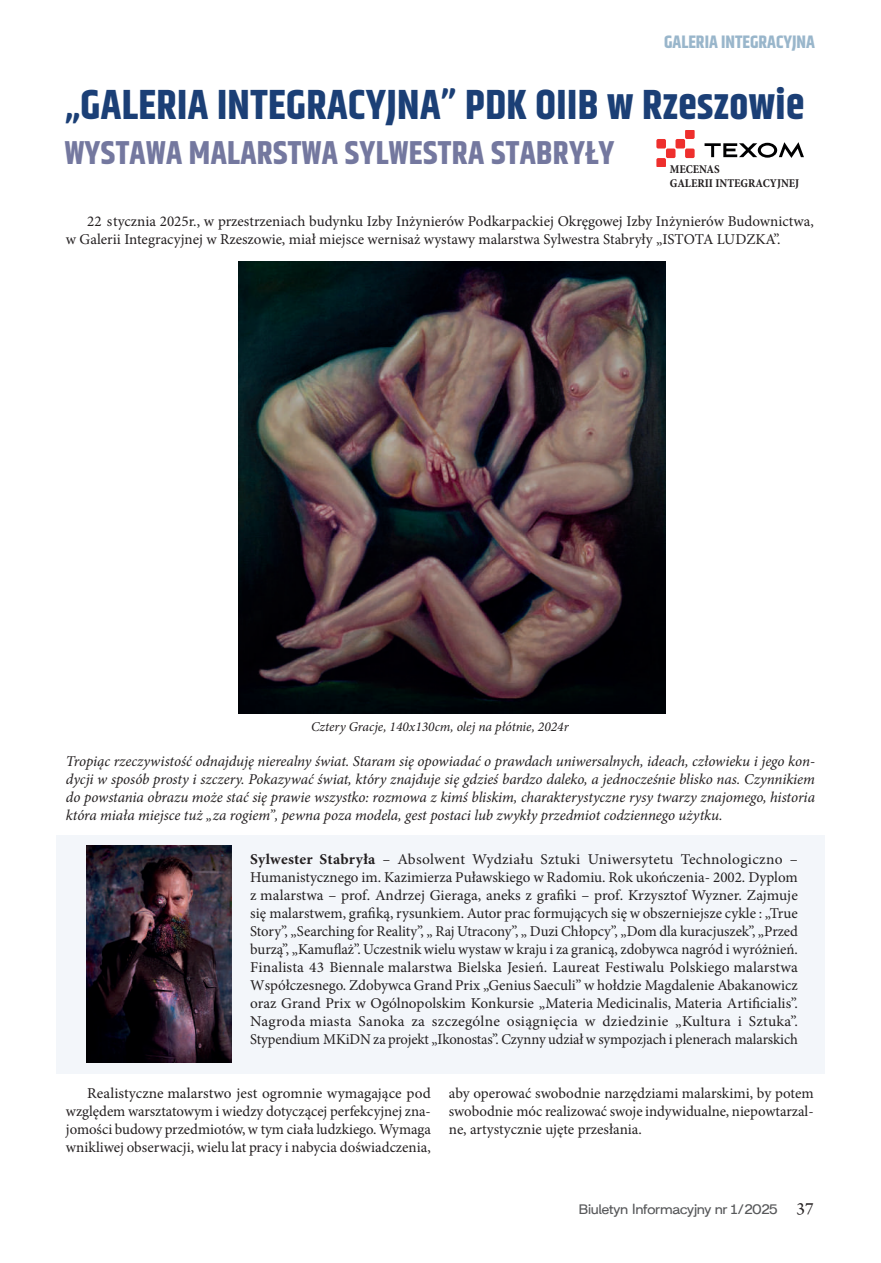
<style>
.page{position:relative;width:881px;height:1263px;background:#fff}
.page>*{position:absolute;margin:0;border:0;box-sizing:border-box;transform-origin:0 0}
.t1{font:700 42px "Khand";letter-spacing:.01em;color:#1b3f76}
.t2{font:700 33px "Khand";letter-spacing:.01em;color:#74789f}
.t3{font:700 18px "Khand";color:#99b6cb}
.t4{font:15px/18px "Minion Pro";color:#231f20;text-align:justify}
.t5{font:italic 15px/18px "Minion Pro";letter-spacing:-.005em;color:#231f20;text-align:justify}
.t6{font:700 15px "Britanica";color:#57585a}
.t7{font:italic 13.5px "Minion Pro";color:#231f20}
.t8{font:700 condensed 12px/14.4px "Minion Pro";color:#231f20}
.s1{font-weight:700}
.s2{font-style:italic}
.s3{font-family:"Calibri";font-weight:400;font-size:16.5px}
.s4{font-family:"Arno Pro";font-weight:400;font-size:18px;color:#231f20}
</style>
<div class="page">
<div style="left:56px;top:835px;width:768px;height:238px;background:#f3f6fa"></div>
<svg style="left:685px;top:130px;width:9px;height:9px"></svg>
<div style="left:684px;top:149px;width:10px;height:9px;background:#ee2f2d;border-radius:2px"></div>
<div style="left:675px;top:139px;width:9px;height:10px;background:#ee2f2d;border-radius:2px"></div>
<div style="left:656px;top:139px;width:9px;height:10px;background:#ee2f2d;border-radius:2px"></div>
<div style="left:665px;top:149px;width:10px;height:9px;background:#ee2f2d;border-radius:2px"></div>
<svg style="left:656px;top:158px;width:9px;height:9px"></svg>
<svg style="left:704px;top:142px;width:99px;height:16px"></svg>
<img style="left:238px;top:261px;width:427px;height:452px">
<img style="left:87px;top:846px;width:144px;height:217px">
<p class="t3" style="left:664px;top:30px;width:152px">GALERIA INTEGRACYJNA</p>
<h1 class="t1" style="left:65px;top:75px;width:740px">„GALERIA INTEGRACYJNA” PDK OIIB w Rzeszowie</h1>
<h2 class="t2" style="left:65px;top:129px;width:551px">WYSTAWA MALARSTWA SYLWESTRA STABRYŁY</h2>
<p class="t8" style="left:669px;top:162px;width:131px">MECENAS<br>GALERII INTEGRACYJNEJ</p>
<p class="t4" style="left:66px;top:212px;width:749px;text-indent:21px">22 stycznia 2025r., w przestrzeniach budynku Izby Inżynierów Podkarpackiej Okręgowej Izby Inżynierów Budownictwa, w Galerii Integracyjnej w Rzeszowie, miał miejsce wernisaż wystawy malarstwa Sylwestra Stabryły „ISTOTA LUDZKA”.</p>
<p class="t7" style="left:311px;top:717px;width:259px">Cztery Gracje, 140x130cm, olej na płótnie, 2024r</p>
<p class="t5" style="left:66px;top:752px;width:750px">Tropiąc rzeczywistość odnajduję nierealny świat. Staram się opowiadać o prawdach uniwersalnych, ideach, człowieku i jego kon&shy;dycji w sposób prosty i szczery. Pokazywać świat, który znajduje się gdzieś bardzo daleko, a jednocześnie blisko nas. Czynnikiem do powstania obrazu może stać się prawie wszystko: rozmowa z kimś bliskim, charakterystyczne rysy twarzy znajomego, historia która miała miejsce tuż „za rogiem”, pewna poza modela, gest postaci lub zwykły przedmiot codziennego użytku.</p>
<p class="t4" style="left:250px;top:850px;width:549px"><span class="s1">Sylwester Stabryła</span> <span class="s2">–</span> Absolwent Wydziału Sztuki Uniwersytetu Technologiczno – Humanistycznego im. Kazimierza Puławskiego w Radomiu. Rok ukończenia- 2002. Dyplom z malarstwa – prof. Andrzej Gieraga, aneks z grafiki – prof. Krzysztof Wyzner. Zajmuje się malarstwem, grafiką, rysunkiem. Autor prac formujących się w obszerniejsze cykle : „True Story”, „Searching for Reality”, „ Raj Utracony”, „ Duzi Chłopcy”, „Dom dla kuracjuszek”, „Przed burzą”, „Kamuflaż”. Uczestnik wielu wystaw w kraju i za granicą, zdobywca nagród i wyróżnień.<br>Finalista 43 Biennale malarstwa Bielska Jesień. Laureat Festiwalu Polskiego malarstwa Współczesnego. Zdobywca Grand Prix „Genius Saeculi” w hołdzie Magdalenie Abakanowicz oraz Grand Prix w Ogólnopolskim Konkursie „Materia Medicinalis, Materia Artificialis”.<br>Nagroda miasta Sanoka za szczególne osiągnięcia w dziedzinie „Kultura i Sztuka”.<br>Stypendium MKiDN za projekt „Ikonostas”. Czynny udział w sympozjach i plenerach malarskich</p>
<p class="t4" style="left:66px;top:1084px;width:366px;text-indent:21px">Realistyczne malarstwo jest ogromnie wymagające pod względem warsztatowym i wiedzy dotyczącej perfekcyjnej zna&shy;jomości budowy przedmiotów, w tym ciała ludzkiego. Wymaga wnikliwej obserwacji, wielu lat pracy i nabycia doświadczenia,</p>
<p class="t4" style="left:448px;top:1084px;width:366px">aby operować swobodnie narzędziami malarskimi, by potem swobodnie móc realizować swoje indywidualne, niepowtarzal&shy;ne, artystycznie ujęte przesłania.</p>
<p class="t6" style="left:579px;top:1201px;width:236px">Biuletyn <span class="s3">I</span>nformacyjny nr 1/2025 <span class="s4">37</span></p>
</div>
